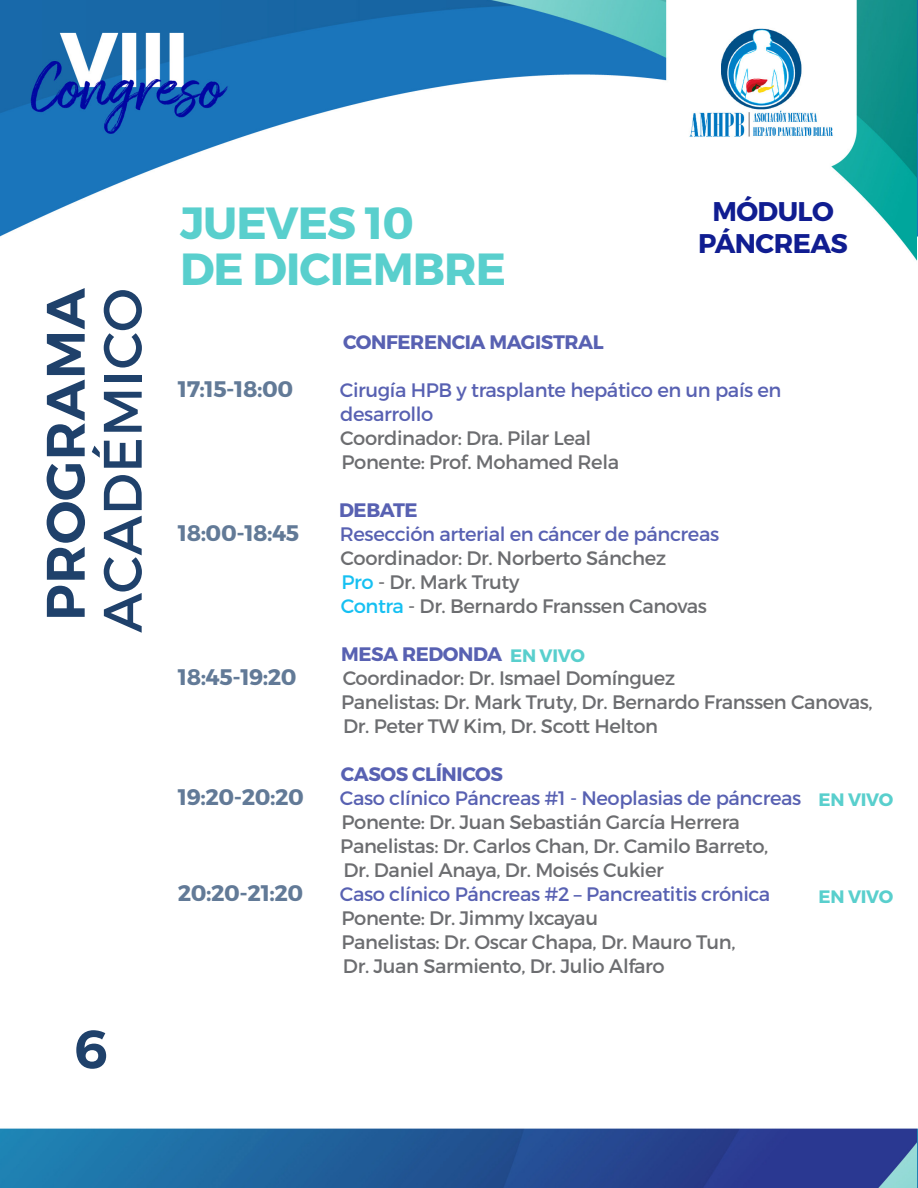
<style>
.page{position:relative;width:918px;height:1188px;background:#fff}
.page>*{position:absolute;margin:0;border:0;box-sizing:border-box;transform-origin:0 0}
.t1{font:600 54px "Montserrat";letter-spacing:.01em;color:#1f416b}
.t2{font:54px "Montserrat";letter-spacing:.01em;color:#1f416b}
.t3{font:700 45px "Montserrat";letter-spacing:-.02em;color:#59cfcd}
.t4{font:700 27px "Montserrat";letter-spacing:-.02em;color:#101d91}
.t5{font:700 22.5px "Montserrat";letter-spacing:-.02em;color:#627a97}
.t6{font:19.5px "Montserrat";letter-spacing:-.02em;color:#6c6d70}
.t7{font:19.5px "Montserrat";letter-spacing:-.02em;color:#5861b2}
.t8{font:700 19.5px "Montserrat";letter-spacing:-.02em;color:#5861b2}
.t9{font:700 18px "Montserrat";letter-spacing:-.02em;color:#59cfcd}
.s1{color:#15c0f2}
.s2{font-size:18px;color:#59cfcd}
</style>
<div class="page">
<img style="left:0;top:0;width:918px;height:1188px">
<p class="t1" style="left:32px;top:621px;width:335px;rotate:-90deg">PROGRAMA</p>
<p class="t2" style="left:89px;top:633px;width:346px;rotate:-90deg">ACADÉMICO</p>
<h1 class="t1" style="left:74px;top:1016px;width:35px">6</h1>
<p class="t3" style="left:180px;top:195px;width:236px">JUEVES 10</p>
<p class="t3" style="left:180px;top:241px;width:328px">DE DICIEMBRE</p>
<p class="t8" style="left:343px;top:330px;width:262px">CONFERENCIA MAGISTRAL</p>
<p class="t4" style="left:712px;top:195px;width:123px">MÓDULO</p>
<p class="t4" style="left:698px;top:226px;width:151px">PÁNCREAS</p>
<p class="t5" style="left:178px;top:375px;width:117px">17:15-18:00</p>
<p class="t7" style="left:340px;top:378px;width:443px">Cirugía HPB y trasplante hepático en un país en</p>
<p class="t7" style="left:340px;top:402px;width:95px">desarrollo</p>
<p class="t6" style="left:340px;top:426px;width:253px">Coordinador: Dra. Pilar Leal</p>
<p class="t6" style="left:342px;top:450px;width:279px">Ponente: Prof. Mohamed Rela</p>
<p class="t8" style="left:339px;top:498px;width:80px">DEBATE</p>
<p class="t5" style="left:178px;top:519px;width:123px">18:00-18:45</p>
<p class="t7" style="left:340px;top:522px;width:381px">Resección arterial en cáncer de páncreas</p>
<p class="t6" style="left:341px;top:546px;width:327px">Coordinador: Dr. Norberto Sánchez</p>
<p class="t6" style="left:342px;top:570px;width:179px"><span class="s1">Pro</span> - Dr. Mark Truty</p>
<p class="t6" style="left:341px;top:594px;width:368px"><span class="s1">Contra</span> - Dr. Bernardo Franssen Canovas</p>
<p class="t8" style="left:341px;top:642px;width:245px">MESA REDONDA <span class="s2">EN VIVO</span></p>
<p class="t5" style="left:178px;top:663px;width:120px">18:45-19:20</p>
<p class="t6" style="left:343px;top:666px;width:334px">Coordinador: Dr. Ismael Domínguez</p>
<p class="t6" style="left:341px;top:690px;width:533px">Panelistas: Dr. Mark Truty, Dr. Bernardo Franssen Canovas,</p>
<p class="t6" style="left:343px;top:714px;width:316px">Dr. Peter TW Kim, Dr. Scott Helton</p>
<p class="t8" style="left:341px;top:762px;width:164px">CASOS CLÍNICOS</p>
<p class="t5" style="left:178px;top:783px;width:128px">19:20-20:20</p>
<p class="t7" style="left:340px;top:786px;width:463px">Caso clínico Páncreas #1 - Neoplasias de páncreas</p>
<p class="t6" style="left:342px;top:810px;width:400px">Ponente: Dr. Juan Sebastián García Herrera</p>
<p class="t6" style="left:340px;top:834px;width:430px">Panelistas: Dr. Carlos Chan, Dr. Camilo Barreto,</p>
<p class="t6" style="left:343px;top:858px;width:322px">Dr. Daniel Anaya, Dr. Moisés Cukier</p>
<p class="t5" style="left:178px;top:879px;width:127px">20:20-21:20</p>
<p class="t7" style="left:340px;top:882px;width:432px">Caso clínico Páncreas #2 – Pancreatitis crónica</p>
<p class="t6" style="left:342px;top:906px;width:258px">Ponente: Dr. Jimmy Ixcayau</p>
<p class="t6" style="left:342px;top:930px;width:395px">Panelistas: Dr. Oscar Chapa, Dr. Mauro Tun,</p>
<p class="t6" style="left:343px;top:954px;width:323px">Dr. Juan Sarmiento, Dr. Julio Alfaro</p>
<p class="t9" style="left:819px;top:789px;width:76px">EN VIVO</p>
<p class="t9" style="left:819px;top:886px;width:76px">EN VIVO</p>
</div>
